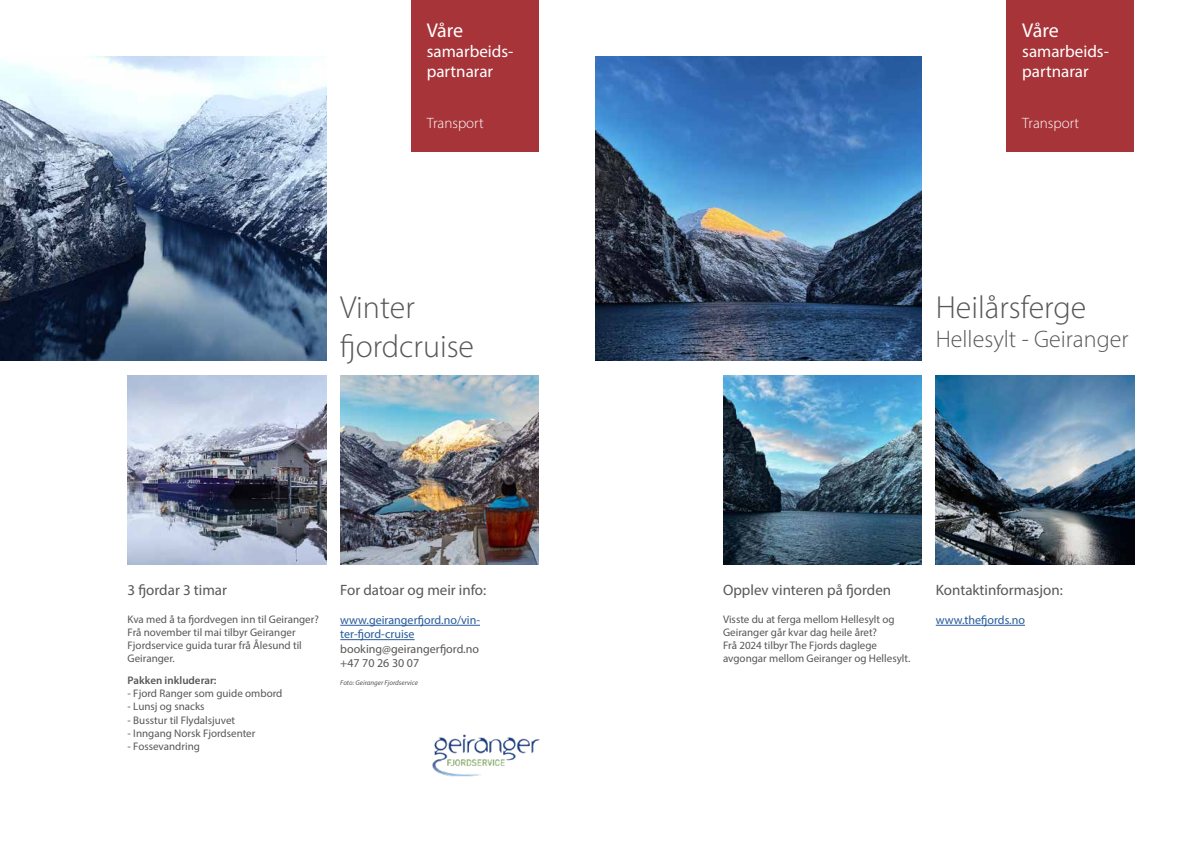
<style>
.page{position:relative;width:1191px;height:842px;background:#fff}
.page>*{position:absolute;margin:0;border:0;box-sizing:border-box;transform-origin:0 0}
.t1{font:300 32px/38.4px "Myriad Pro";color:#575756}
.t2{font:300 24px "Myriad Pro";color:#575756}
.t3{font:20px "Myriad Pro";letter-spacing:-.01em;color:#fff}
.t4{font:17px/20.4px "Myriad Pro";color:#fff}
.t5{font:15px "Myriad Pro";color:#575756}
.t6{font:300 15px "Myriad Pro";color:#fff}
.t7{font:12px/14.4px "Myriad Pro";color:#275b9b}
.t8{font:12px/14.4px "Myriad Pro";color:#575756}
.t9{font:11px/13.2px "Myriad Pro";color:#575756}
.t10{font:600 11px "Myriad Pro";color:#575756}
.t11{font:italic 7px "Myriad Pro";color:#575756}
</style>
<div class="page">
<img style="left:595px;top:57px;width:326px;height:303px">
<img style="left:723px;top:376px;width:198px;height:188px">
<img style="left:935px;top:376px;width:199px;height:188px">
<div style="left:1006px;top:0;width:128px;height:152px;background:#a73439"></div>
<hr style="left:935px;top:625px;width:90px;height:1px;background:#275b9b">
<img style="left:0;top:57px;width:326px;height:303px">
<img style="left:128px;top:376px;width:198px;height:188px">
<img style="left:340px;top:376px;width:199px;height:188px">
<div style="left:411px;top:0;width:128px;height:152px;background:#a73439"></div>
<hr style="left:340px;top:625px;width:140px;height:1px;background:#275b9b">
<hr style="left:340px;top:639px;width:74px;height:1px;background:#275b9b">
<img style="left:432px;top:734px;width:108px;height:43px">
<h3 class="t3" style="left:427px;top:17px;width:38px">Våre</h3>
<h3 class="t4" style="left:427px;top:41px;width:88px">samarbeids&shy;partnarar</h3>
<h3 class="t6" style="left:427px;top:114px;width:58px">Transport</h3>
<h1 class="t1" style="left:340px;top:288px;width:135px">Vinter fjordcruise</h1>
<h3 class="t5" style="left:128px;top:581px;width:101px">3 fjordar 3 timar</h3>
<p class="t9" style="left:128px;top:612px;width:193px">Kva med å ta fjordvegen inn til Geiranger?<br>Frå november til mai tilbyr Geiranger Fjordservice guida turar frå Ålesund til Geiranger.</p>
<p class="t10" style="left:128px;top:673px;width:90px">Pakken inkluderar:</p>
<p class="t9" style="left:128px;top:687px;width:156px">- Fjord Ranger som guide ombord</p>
<p class="t9" style="left:128px;top:700px;width:78px">- Lunsj og snacks</p>
<p class="t9" style="left:128px;top:713px;width:109px">- Busstur til Flydalsjuvet</p>
<p class="t9" style="left:128px;top:726px;width:129px">- Inngang Norsk Fjordsenter</p>
<p class="t9" style="left:128px;top:740px;width:74px">- Fossevandring</p>
<h3 class="t5" style="left:340px;top:581px;width:147px">For datoar og meir info:</h3>
<p class="t7" style="left:340px;top:613px;width:141px">www.geirangerfjord.no/vin&shy;ter-fjord-cruise</p>
<p class="t8" style="left:340px;top:641px;width:140px">booking@geirangerfjord.no +47 70 26 30 07</p>
<p class="t11" style="left:340px;top:678px;width:79px">Foto: Geiranger Fjordservice</p>
<h3 class="t3" style="left:1022px;top:17px;width:38px">Våre</h3>
<h3 class="t4" style="left:1022px;top:41px;width:88px">samarbeids&shy;partnarar</h3>
<h3 class="t6" style="left:1022px;top:114px;width:58px">Transport</h3>
<h1 class="t1" style="left:935px;top:288px;width:152px">Heilårsferge</h1>
<h2 class="t2" style="left:935px;top:325px;width:194px">Hellesylt - Geiranger</h2>
<h3 class="t5" style="left:723px;top:581px;width:170px">Opplev vinteren på fjorden</h3>
<p class="t9" style="left:723px;top:612px;width:189px">Visste du at ferga mellom Hellesylt og Geiranger går kvar dag heile året?<br>Frå 2024 tilbyr The Fjords daglege avgongar mellom Geiranger og Hellesylt.</p>
<h3 class="t5" style="left:935px;top:581px;width:129px">Kontaktinformasjon:</h3>
<p class="t7" style="left:935px;top:613px;width:91px">www.thefjords.no</p>
</div>
